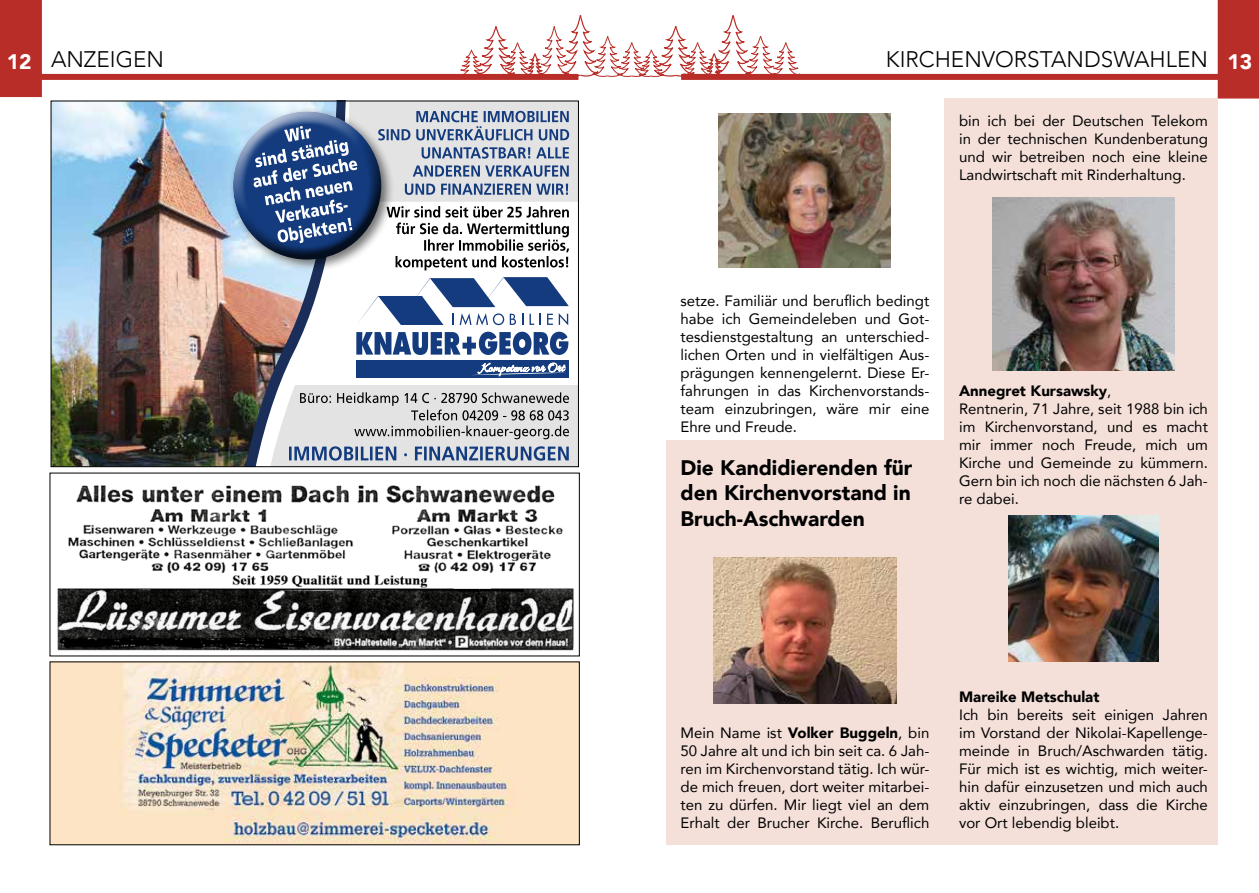
<style>
.page{position:relative;width:1259px;height:893px;background:#fff}
.page>*{position:absolute;margin:0;border:0;box-sizing:border-box;transform-origin:0 0}
.t1{font:300 22.5px "Avenir";color:#000}
.t2{font:900 21px/25.3px "Avenir";color:#000;text-align:justify}
.t3{font:15px/18px "Avenir";color:#000;text-align:justify}
.t4{font:900 15px "Avenir";color:#000}
.s1{font-weight:900}
</style>
<div class="page">
<div style="left:33px;top:74px;width:545px;height:6px;background:#b92d28"></div>
<div style="left:0;top:0;width:42px;height:97px;background:#b92d28"></div>
<div style="left:681px;top:74px;width:546px;height:6px;background:#b92d28"></div>
<div style="left:1217px;top:0;width:42px;height:99px;background:#b92d28"></div>
<svg style="left:459px;top:15px;width:341px;height:64px"></svg>
<div style="left:666px;top:441px;width:284px;height:404px;background:#f4e0d9"></div>
<div style="left:944px;top:99px;width:273px;height:746px;background:#f4e0d9"></div>
<img style="left:53px;top:103px;width:177px;height:362px">
<svg style="left:230px;top:103px;width:347px;height:362px"></svg>
<img style="left:57px;top:485px;width:517px;height:166px">
<img style="left:52px;top:663px;width:526px;height:180px">
<img style="left:713px;top:558px;width:183px;height:146px">
<img style="left:1008px;top:515px;width:150px;height:146px">
<img style="left:992px;top:197px;width:183px;height:173px">
<img style="left:719px;top:113px;width:172px;height:155px">
<svg style="left:301px;top:497px;width:12px;height:14px"></svg>
<svg style="left:328px;top:497px;width:24px;height:14px"></svg>
<h1 class="t1" style="left:7px;top:46px;width:159px"><sub>12</sub> ANZEIGEN</h1>
<h1 class="t1" style="left:886px;top:46px;width:368px">KIRCHENVORSTANDSWAHLEN <sub>13</sub></h1>
<p class="t3" style="left:959px;top:111px;width:250px">bin ich bei der Deutschen Telekom in der technischen Kundenberatung und wir betreiben noch eine kleine Landwirtschaft mit Rinderhaltung.</p>
<p class="t3" style="left:680px;top:291px;width:250px">setze. Familiär und beruflich bedingt habe ich Gemeindeleben und Got&shy;tesdienstgestaltung an unterschied&shy;lichen Orten und in vielfältigen Aus&shy;prägungen kennengelernt. Diese Er&shy;fahrungen in das Kirchenvorstands&shy;team einzubringen, wäre mir eine Ehre und Freude.</p>
<h2 class="t2" style="left:680px;top:455px;width:233px">Die Kandidierenden für den Kirchenvorstand in Bruch-Aschwarden</h2>
<p class="t3" style="left:959px;top:381px;width:250px;text-align:left"><span class="s1">Annegret Kursawsky</span>,<br>Rentnerin, 71 Jahre, seit 1988 bin ich im Kirchenvorstand, und es macht mir immer noch Freude, mich um<br>Kirche und Gemeinde zu kümmern.<br>Gern bin ich noch die nächsten 6 Jah&shy;re dabei.</p>
<p class="t3" style="left:680px;top:723px;width:250px">Mein Name ist <span class="s1">Volker Buggeln</span>, bin 50 Jahre alt und ich bin seit ca. 6 Jah&shy;ren im Kirchenvorstand tätig. Ich wür&shy;de mich freuen, dort weiter mitarbei&shy;ten zu dürfen. Mir liegt viel an dem Erhalt der Brucher Kirche. Beruflich</p>
<p class="t4" style="left:959px;top:684px;width:142px">Mareike Metschulat</p>
<p class="t3" style="left:959px;top:705px;width:250px">Ich bin bereits seit einigen Jahren im Vorstand der Nikolai-Kapellenge&shy;meinde in Bruch/Aschwarden tätig.<br>Für mich ist es wichtig, mich weiter&shy;hin dafür einzusetzen und mich auch aktiv einzubringen, dass die Kirche vor Ort lebendig bleibt.</p>
</div>
